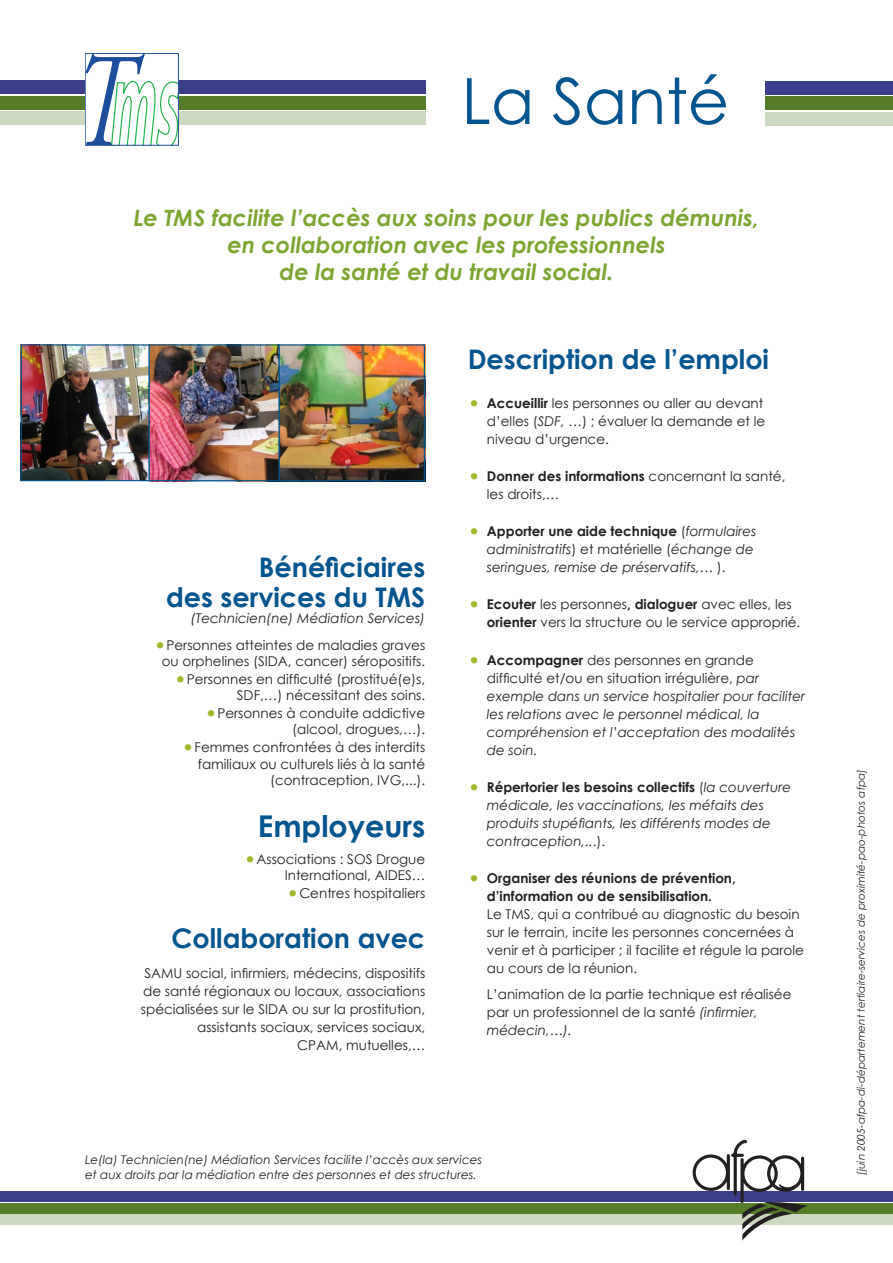
<style>
.page{position:relative;width:893px;height:1263px;background:#fff}
.page>*{position:absolute;margin:0;border:0;box-sizing:border-box;transform-origin:0 0}
.t1{font:63.75px "Century Gothic";color:#00548f}
.t2{font:700 30px "Century Gothic";color:#00548f}
.t3{font:700 27px/30px "Century Gothic";color:#00548f;text-align:right}
.t4{font:italic 700 22.5px/27px "Century Gothic";color:#7da532;text-align:center}
.t5{font:13.5px/18px "Century Gothic";color:#231f20;text-align:right}
.t6{font:italic 13.5px/18px "Century Gothic";color:#231f20}
.t7{font:700 13.5px/18px "Century Gothic";color:#231f20;text-align:center}
.t8{font:italic 12px/15px "Century Gothic";color:#231f20}
.t9{font:italic 10.5px "Century Gothic";color:#231f20}
.s1{font-size:21px;color:#a3b629}
.s2{font-weight:700}
.s3{font-style:italic}
.s4{font-style:normal;font-size:21px;color:#a3b629}
.s5{font-weight:700;font-style:normal}
.s6{font-style:normal}
.s7{font-weight:400;font-size:21px;color:#a3b629}
</style>
<div class="page">
<div style="left:0;top:81px;width:425px;height:13px;background:#3c3e89"></div>
<div style="left:0;top:96px;width:425px;height:13px;background:#557d29"></div>
<div style="left:0;top:111px;width:425px;height:13px;background:#ccd8bf"></div>
<div style="left:0;top:1191px;width:893px;height:10px;background:#3c3e89"></div>
<div style="left:0;top:1203px;width:893px;height:10px;background:#557d29"></div>
<div style="left:0;top:1215px;width:893px;height:10px;background:#ccd8bf"></div>
<svg style="left:693px;top:1140px;width:115px;height:101px"></svg>
<div style="left:765px;top:81px;width:128px;height:14px;background:#3c3e89"></div>
<div style="left:765px;top:97px;width:128px;height:13px;background:#557d29"></div>
<div style="left:765px;top:112px;width:128px;height:13px;background:#ccd8bf"></div>
<svg style="left:85px;top:53px;width:94px;height:93px"></svg>
<svg style="left:87px;top:55px;width:89px;height:88px"></svg>
<div style="left:85px;top:53px;width:93px;height:92px;border:1px solid #1d4e9c"></div>
<img style="left:23px;top:346px;width:255px;height:133px">
<img style="left:280px;top:346px;width:143px;height:133px">
<div style="left:21px;top:344px;width:404px;height:137px;border:1px solid #00548f"></div>
<hr style="left:278px;top:344px;width:2px;height:137px;background:#00548f">
<hr style="left:149px;top:344px;width:1px;height:137px;background:#00548f">
<h1 class="t1" style="left:461px;top:56px;width:269px">La Santé</h1>
<h3 class="t4" style="left:134px;top:203px;width:627px">Le TMS facilite l’accès aux soins pour les publics démunis, en collaboration avec les professionnels<br>de la santé et du travail social.</h3>
<h3 class="t3" style="left:166px;top:551px;width:261px">Bénéficiaires<br>des services du TMS</h3>
<p class="t6" style="left:191px;top:609px;width:236px">(Technicien(ne) Médiation Services)</p>
<p class="t5" style="left:154px;top:636px;width:273px;line-height:16.2px;text-align:center"><span class="s1">•</span>Personnes atteintes de maladies graves ou orphelines (SIDA, cancer) séropositifs.</p>
<p class="t5" style="left:174px;top:671px;width:252px;line-height:16.2px"><span class="s1">•</span>Personnes en difficulté (prostitué(e)s,<br>SDF,…) nécessitant des soins.</p>
<p class="t5" style="left:205px;top:705px;width:222px;line-height:16.2px"><span class="s1">•</span>Personnes à conduite addictive (alcool, drogues,…).</p>
<p class="t5" style="left:182px;top:739px;width:245px;line-height:16.4px"><span class="s1">•</span>Femmes confrontées à des interdits familiaux ou culturels liés à la santé (contraception, IVG,...).</p>
<h2 class="t2" style="left:258px;top:803px;width:169px">Employeurs</h2>
<p class="t5" style="left:244px;top:850px;width:183px;line-height:16.2px"><span class="s1">•</span>Associations : SOS Drogue<br>International, AIDES…</p>
<p class="t5" style="left:287px;top:884px;width:140px"><span class="s1">•</span>Centres hospitaliers</p>
<h3 class="t3" style="left:171px;top:922px;width:255px">Collaboration avec</h3>
<p class="t5" style="left:141px;top:964px;width:286px">SAMU social, infirmiers, médecins, dispositifs de santé régionaux ou locaux, associations spécialisées sur le SIDA ou sur la prostitution, assistants sociaux, services sociaux,<br>CPAM, mutuelles,…</p>
<h3 class="t3" style="left:468px;top:343px;width:303px">Description de l’emploi</h3>
<p class="t5" style="left:487px;top:394px;width:280px;text-align:left;text-indent:-19px"><span class="s1">•</span> <span class="s2">Accueillir</span> les personnes ou aller au devant d’elles (<span class="s3">SDF,</span> …) ; évaluer la demande et le niveau d’urgence.</p>
<p class="t5" style="left:487px;top:467px;width:300px;text-align:left;text-indent:-19px"><span class="s1">•</span> <span class="s2">Donner des informations</span> concernant la santé, les droits,…</p>
<p class="t6" style="left:487px;top:522px;width:271px;text-indent:-19px"><span class="s4">•</span> <span class="s5">Apporter une aide technique</span> <span class="s6">(</span>formulaires administratifs<span class="s6">) et matérielle (</span>échange de seringues, remise de préservatifs,… <span class="s6">).</span></p>
<p class="t5" style="left:487px;top:595px;width:315px;text-align:left;text-indent:-19px"><span class="s1">•</span> <span class="s2">Ecouter</span> les personnes<span class="s2">, dialoguer</span> avec elles, les <span class="s2">orienter</span> vers la structure ou le service approprié.</p>
<p class="t6" style="left:487px;top:650px;width:320px;text-indent:-19px"><span class="s4">•</span> <span class="s5">Accompagner</span> <span class="s6">des personnes en grande difficulté et/ou en situation irrégulière,</span> par exemple dans un service hospitalier pour faciliter les relations avec le personnel médical, la compréhension et l’acceptation des modalités de soin.</p>
<p class="t6" style="left:487px;top:778px;width:306px;text-indent:-19px"><span class="s4">•</span> <span class="s5">Répertorier les besoins collectifs</span> <span class="s6">(</span>la couverture médicale, les vaccinations, les méfaits des produits stupéfiants, les différents modes de contraception,..<span class="s6">.).</span></p>
<p class="t7" style="left:468px;top:868px;width:270px"><span class="s7">•</span> Organiser des réunions de prévention, d’information ou de sensibilisation.</p>
<p class="t5" style="left:487px;top:905px;width:318px;text-align:left">Le TMS, qui a contribué au diagnostic du besoin sur le terrain, incite les personnes concernées à venir et à participer ; il facilite et régule la parole au cours de la réunion.</p>
<p class="t5" style="left:487px;top:985px;width:306px;text-align:left">L’animation de la partie technique est réalisée par un professionnel de la santé <span class="s3">(infirmier, médecin,…).</span></p>
<p class="t8" style="left:85px;top:1152px;width:399px">Le(la) Technicien(ne) Médiation Services facilite l’accès aux services et aux droits par la médiation entre des personnes et des structures.</p>
<p class="t9" style="left:853px;top:1175px;width:408px;rotate:-90deg">[juin 2005-afpa-di-département tertiaire-services de proximité-pao-photos afpa]</p>
</div>
